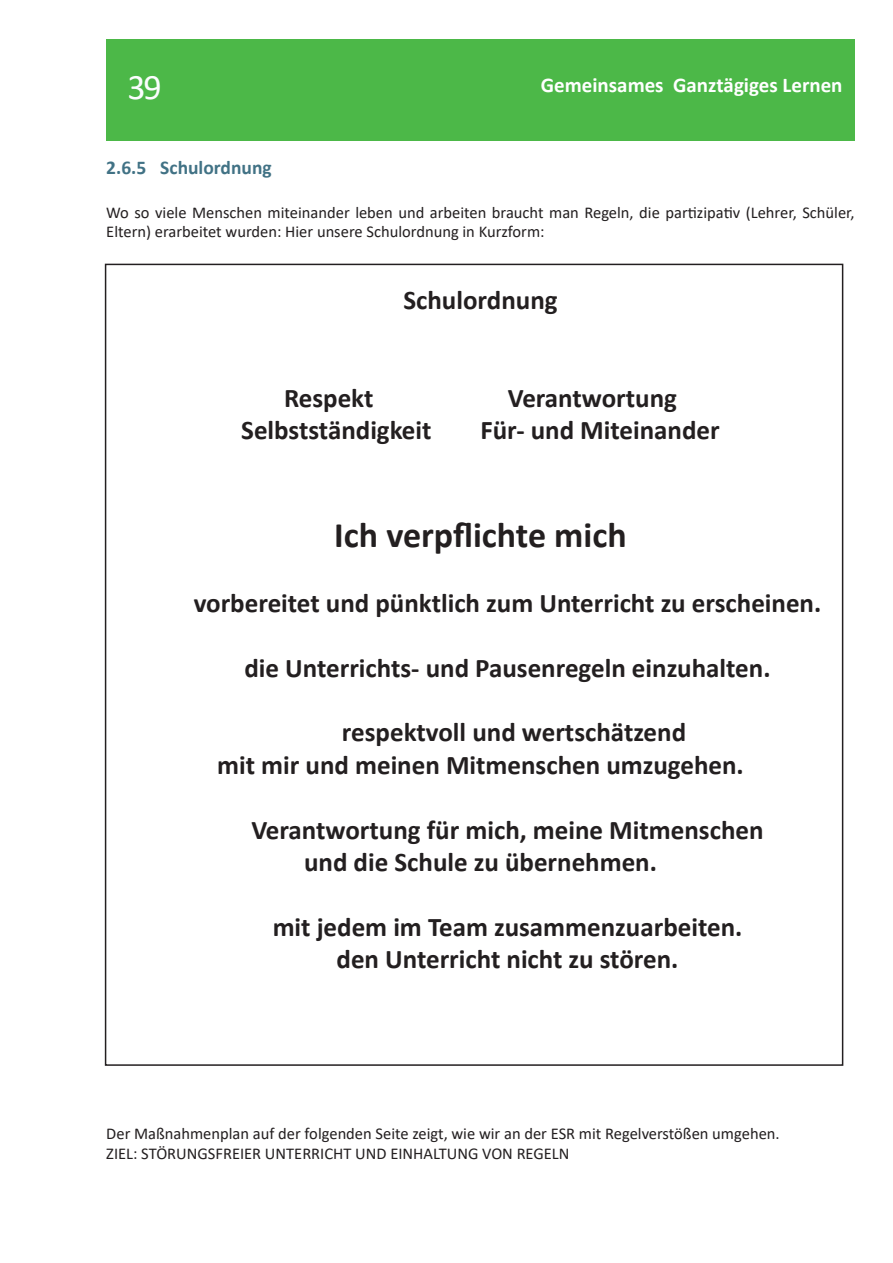
<style>
.page{position:relative;width:893px;height:1263px;background:#fff}
.page>*{position:absolute;margin:0;border:0;box-sizing:border-box;transform-origin:0 0}
.fließtext{font:700 36px "Calibri";color:#231f20}
.t1{font:36px "Calibri";color:#fbfdfe}
.fließtext-2{font:700 27px "Calibri";color:#231f20}
.t2{font:700 21px "Calibri";color:#fff}
.überschrift_3{font:700 19.5px "Calibri";color:#417285}
.fließtext-3{font:16.5px/19.8px "Calibri";color:#231f20}
</style>
<div class="page">
<div style="left:106px;top:39px;width:749px;height:102px;background:#4cb848"></div>
<h1 class="t1" style="left:128px;top:62px;width:36px">39</h1>
<p class="t2" style="left:541px;top:70px;width:303px">Gemeinsames Ganztägiges Lernen</p>
<p class="überschrift_3" style="left:106px;top:154px;width:167px">2.6.5 Schulordnung</p>
<p class="fließtext-3" style="left:106px;top:202px;width:750px">Wo so viele Menschen miteinander leben und arbeiten braucht man Regeln, die partizipativ (Lehrer, Schüler,<br>Eltern) erarbeitet wurden: Hier unsere Schulordnung in Kurzform:</p>
<p class="fließtext-2" style="left:403px;top:281px;width:156px">Schulordnung</p>
<p class="fließtext-2" style="left:284px;top:378px;width:91px">Respekt</p>
<p class="fließtext-2" style="left:508px;top:378px;width:171px">Verantwortung</p>
<p class="fließtext-2" style="left:241px;top:411px;width:192px">Selbstständigkeit</p>
<p class="fließtext-2" style="left:480px;top:411px;width:241px">Für- und Miteinander</p>
<p class="fließtext" style="left:334px;top:510px;width:294px">Ich verpflichte mich</p>
<p class="fließtext-2" style="left:194px;top:584px;width:629px">vorbereitet und pünktlich zum Unterricht zu erscheinen.</p>
<p class="fließtext-2" style="left:244px;top:648px;width:528px">die Unterrichts- und Pausenregeln einzuhalten.</p>
<p class="fließtext-2" style="left:342px;top:713px;width:346px">respektvoll und wertschätzend</p>
<p class="fließtext-2" style="left:217px;top:746px;width:528px">mit mir und meinen Mitmenschen umzugehen.</p>
<p class="fließtext-2" style="left:251px;top:810px;width:514px">Verantwortung für mich, meine Mitmenschen</p>
<p class="fließtext-2" style="left:304px;top:843px;width:354px">und die Schule zu übernehmen.</p>
<p class="fließtext-2" style="left:273px;top:908px;width:471px">mit jedem im Team zusammenzuarbeiten.</p>
<p class="fließtext-2" style="left:336px;top:940px;width:343px">den Unterricht nicht zu stören.</p>
<p class="fließtext-3" style="left:106px;top:1123px;width:675px">Der Maßnahmenplan auf der folgenden Seite zeigt, wie wir an der ESR mit Regelverstößen umgehen.</p>
<p class="fließtext-3" style="left:106px;top:1143px;width:465px">ZIEL: STÖRUNGSFREIER UNTERRICHT UND EINHALTUNG VON REGELN</p>
</div>
